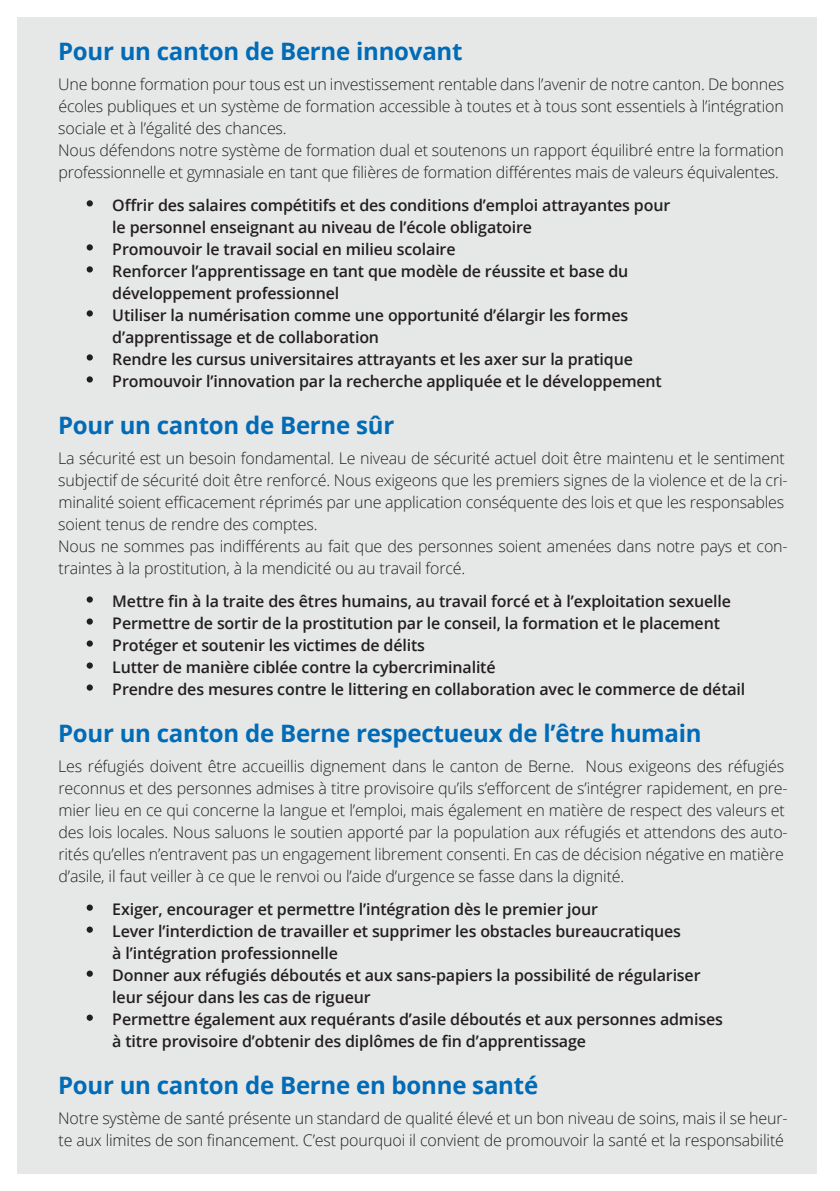
<style>
.page{position:relative;width:840px;height:1191px;background:#fff}
.page>*{position:absolute;margin:0;border:0;box-sizing:border-box;transform-origin:0 0}
.t1{font:700 24px "Open Sans";letter-spacing:-.01em;color:#006bb6}
.t2{font:300 16px/22px "Open Sans";letter-spacing:-.01em;color:#231f20}
.t3{font:600 16px/22px "Open Sans";letter-spacing:-.01em;color:#231f20}
</style>
<div class="page">
<div style="left:17px;top:17px;width:800px;height:1157px;background:#e6e7e7"></div>
<svg style="left:87px;top:200px;width:6px;height:6px"></svg>
<svg style="left:87px;top:244px;width:6px;height:6px"></svg>
<svg style="left:87px;top:266px;width:6px;height:6px"></svg>
<svg style="left:87px;top:310px;width:6px;height:6px"></svg>
<svg style="left:87px;top:354px;width:6px;height:6px"></svg>
<svg style="left:87px;top:376px;width:6px;height:6px"></svg>
<svg style="left:87px;top:596px;width:6px;height:6px"></svg>
<svg style="left:87px;top:618px;width:6px;height:6px"></svg>
<svg style="left:87px;top:640px;width:6px;height:6px"></svg>
<svg style="left:87px;top:662px;width:6px;height:6px"></svg>
<svg style="left:87px;top:684px;width:6px;height:6px"></svg>
<svg style="left:87px;top:904px;width:6px;height:6px"></svg>
<svg style="left:87px;top:926px;width:6px;height:6px"></svg>
<svg style="left:87px;top:970px;width:6px;height:6px"></svg>
<svg style="left:87px;top:1014px;width:6px;height:6px"></svg>
<h1 class="t1" style="left:58px;top:34px;width:406px">Pour un canton de Berne innovant</h1>
<p class="t2" style="left:58px;top:72px;width:727px">Une bonne formation pour tous est un investissement rentable dans l’avenir de notre canton. De bonnes écoles publiques et un système de formation accessible à toutes et à tous sont essentiels à l’intégration sociale et à l’égalité des chances.<br>Nous défendons notre système de formation dual et soutenons un rapport équilibré entre la formation professionnelle et gymnasiale en tant que filières de formation différentes mais de valeurs équivalentes.</p>
<p class="t3" style="left:112px;top:194px;width:559px">Offrir des salaires compétitifs et des conditions d’emploi attrayantes pour le personnel enseignant au niveau de l’école obligatoire<br>Promouvoir le travail social en milieu scolaire<br>Renforcer l’apprentissage en tant que modèle de réussite et base du développement professionnel<br>Utiliser la numérisation comme une opportunité d’élargir les formes d’apprentissage et de collaboration<br>Rendre les cursus universitaires attrayants et les axer sur la pratique Promouvoir l’innovation par la recherche appliquée et le développement</p>
<h1 class="t1" style="left:58px;top:408px;width:337px">Pour un canton de Berne sûr</h1>
<p class="t2" style="left:58px;top:446px;width:730px">La sécurité est un besoin fondamental. Le niveau de sécurité actuel doit être maintenu et le sentiment subjectif de sécurité doit être renforcé. Nous exigeons que les premiers signes de la violence et de la cri&shy;minalité soient efficacement réprimés par une application conséquente des lois et que les responsables soient tenus de rendre des comptes.<br>Nous ne sommes pas indifférents au fait que des personnes soient amenées dans notre pays et con&shy;traintes à la prostitution, à la mendicité ou au travail forcé.</p>
<p class="t3" style="left:112px;top:590px;width:634px">Mettre fin à la traite des êtres humains, au travail forcé et à l’exploitation sexuelle Permettre de sortir de la prostitution par le conseil, la formation et le placement Protéger et soutenir les victimes de délits<br>Lutter de manière ciblée contre la cybercriminalité<br>Prendre des mesures contre le littering en collaboration avec le commerce de détail</p>
<h1 class="t1" style="left:58px;top:716px;width:644px">Pour un canton de Berne respectueux de l’être humain</h1>
<p class="t2" style="left:58px;top:754px;width:730px">Les réfugiés doivent être accueillis dignement dans le canton de Berne. Nous exigeons des réfugiés reconnus et des personnes admises à titre provisoire qu’ils s’efforcent de s’intégrer rapidement, en pre&shy;mier lieu en ce qui concerne la Iangue et l’emploi, mais également en matière de respect des valeurs et des lois locales. Nous saluons le soutien apporté par la population aux réfugiés et attendons des auto&shy;rités qu’elles n’entravent pas un engagement librement consenti. En cas de décision négative en matière d’asile, il faut veiller à ce que le renvoi ou l’aide d’urgence se fasse dans la dignité.</p>
<p class="t3" style="left:112px;top:898px;width:611px">Exiger, encourager et permettre l’intégration dès le premier jour<br>Lever l’interdiction de travailler et supprimer les obstacles bureaucratiques<br>à l’intégration professionnelle<br>Donner aux réfugiés déboutés et aux sans-papiers la possibilité de régulariser leur séjour dans les cas de rigueur<br>Permettre également aux requérants d’asile déboutés et aux personnes admises à titre provisoire d’obtenir des diplômes de fin d’apprentissage</p>
<h1 class="t1" style="left:58px;top:1068px;width:481px">Pour un canton de Berne en bonne santé</h1>
<p class="t2" style="left:58px;top:1106px;width:730px">Notre système de santé présente un standard de qualité élevé et un bon niveau de soins, mais il se heur&shy;te aux limites de son financement. C’est pourquoi il convient de promouvoir la santé et la responsabilité</p>
</div>
